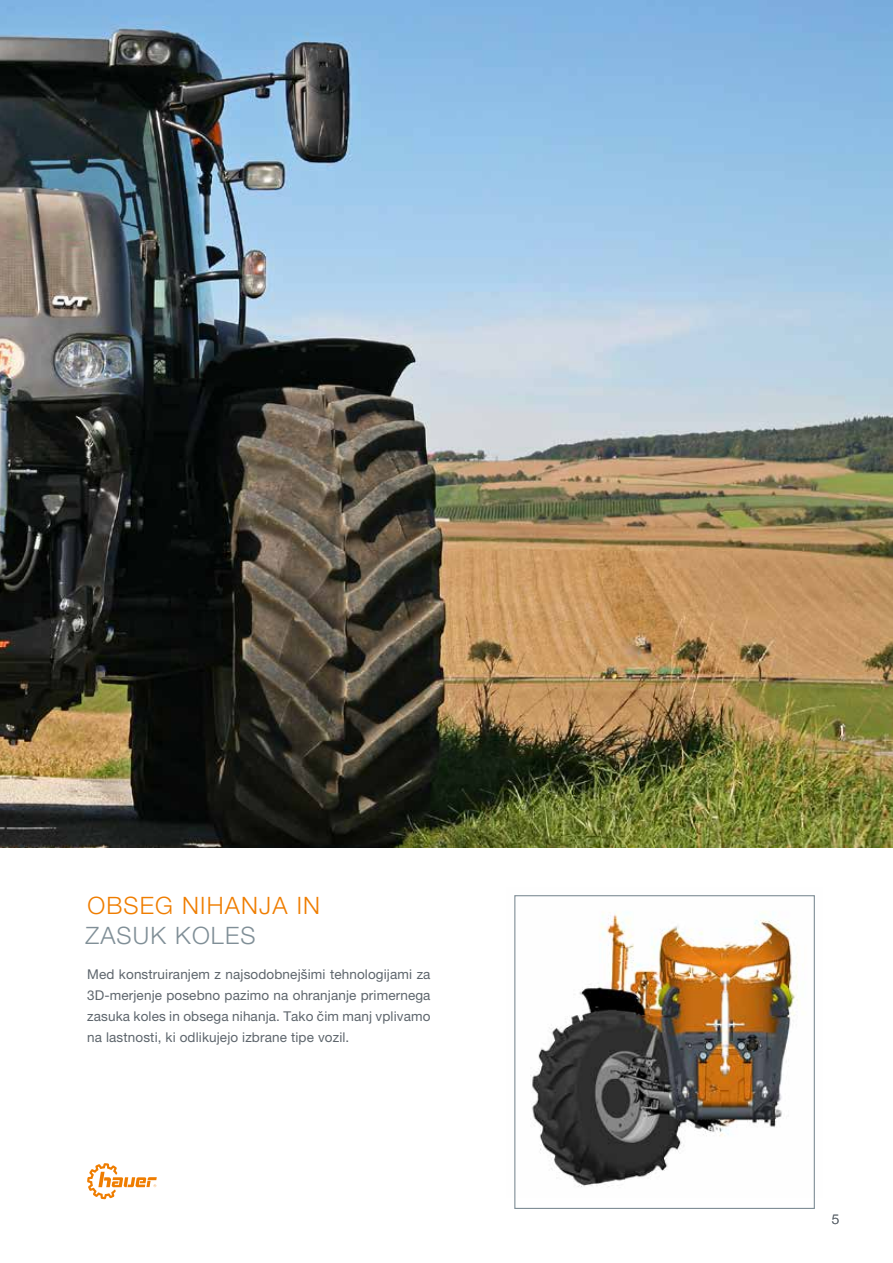
<style>
.page{position:relative;width:893px;height:1263px;background:#fff}
.page>*{position:absolute;margin:0;border:0;box-sizing:border-box;transform-origin:0 0}
.t1{font:300 24px "Helvetica Neue LT Pro";letter-spacing:.05em;color:#ef7d00}
.t2{font:300 24px "Helvetica Neue LT Pro";letter-spacing:.05em;color:#808f97}
.t3{font:13.5px/21px "Helvetica Neue LT Pro";letter-spacing:.01em;color:#5d656c;text-align:justify}
.t4{font:300 13.5px "Helvetica Neue LT Pro";color:#5d656c}
</style>
<div class="page">
<img style="left:0;top:0;width:893px;height:847px">
<svg style="left:87px;top:1163px;width:70px;height:36px"></svg>
<img style="left:530px;top:912px;width:270px;height:275px">
<div style="left:514px;top:895px;width:301px;height:314px;border:1px solid #808f97"></div>
<h1 class="t1" style="left:87px;top:890px;width:234px">OBSEG NIHANJA IN</h1>
<h1 class="t2" style="left:85px;top:920px;width:172px">ZASUK KOLES</h1>
<p class="t3" style="left:87px;top:963px;width:345px">Med konstruiranjem z najsodobnejšimi tehnologijami za 3D-merjenje posebno pazimo na ohranjanje primernega zasuka koles in obsega nihanja. Tako čim manj vplivamo na lastnosti, ki odlikujejo izbrane tipe vozil.</p>
<p class="t4" style="left:832px;top:1211px;width:9px">5</p>
</div>
